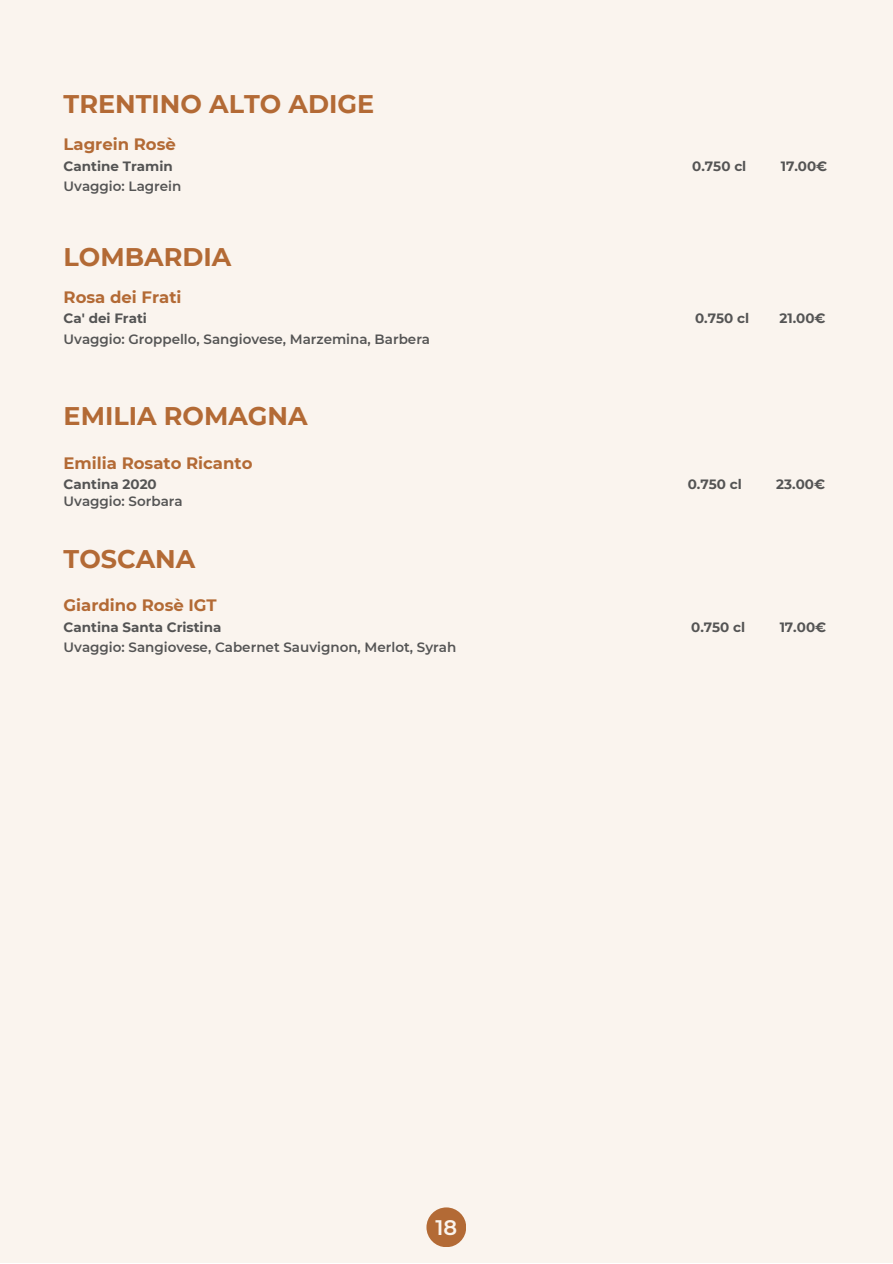
<style>
.page{position:relative;width:893px;height:1264px;background:#fff}
.page>*{position:absolute;margin:0;border:0;box-sizing:border-box;transform-origin:0 0}
.t1{font:700 25.5px "Montserrat";color:#b36a35}
.t2{font:600 21px "Montserrat";color:#faf4ee}
.t3{font:700 16.5px "Montserrat";color:#b36a35}
.t4{font:600 13.5px "Montserrat";color:#545454}
.t5{font:700 13.5px "Montserrat";color:#545454}
.t6{font:600 12px "Montserrat";color:#faf4ee}
</style>
<div class="page">
<div style="left:0;top:0;width:892px;height:1262px;background:#faf4ee"></div>
<div style="left:426px;top:1207px;width:40px;height:40px;background:#b36a35;border-radius:50%"></div>
<h1 class="t1" style="left:64px;top:88px;width:312px">TRENTINO ALTO ADIGE</h1>
<p class="t3" style="left:64px;top:134px;width:114px">Lagrein Rosè</p>
<p class="t5" style="left:64px;top:157px;width:111px">Cantine Tramin</p>
<p class="t5" style="left:692px;top:157px;width:56px">0.750 cl</p>
<p class="t5" style="left:780px;top:157px;width:48px">17.00€</p>
<p class="t4" style="left:64px;top:178px;width:119px">Uvaggio: Lagrein</p>
<h1 class="t1" style="left:64px;top:241px;width:169px">LOMBARDIA</h1>
<p class="t3" style="left:64px;top:287px;width:119px">Rosa dei Frati</p>
<p class="t5" style="left:64px;top:310px;width:85px">Ca' dei Frati</p>
<p class="t5" style="left:695px;top:310px;width:55px">0.750 cl</p>
<p class="t5" style="left:779px;top:310px;width:48px">21.00€</p>
<p class="t4" style="left:64px;top:330px;width:368px">Uvaggio: Groppello, Sangiovese, Marzemina, Barbera</p>
<h1 class="t1" style="left:64px;top:400px;width:245px">EMILIA ROMAGNA</h1>
<p class="t3" style="left:64px;top:452px;width:190px">Emilia Rosato Ricanto</p>
<p class="t5" style="left:64px;top:475px;width:95px">Cantina 2020</p>
<p class="t5" style="left:687px;top:475px;width:56px">0.750 cl</p>
<p class="t5" style="left:776px;top:475px;width:50px">23.00€</p>
<p class="t4" style="left:64px;top:492px;width:121px">Uvaggio: Sorbara</p>
<h1 class="t1" style="left:64px;top:543px;width:133px">TOSCANA</h1>
<p class="t3" style="left:64px;top:595px;width:155px">Giardino Rosè IGT</p>
<p class="t5" style="left:64px;top:618px;width:159px">Cantina Santa Cristina</p>
<p class="t5" style="left:691px;top:618px;width:56px">0.750 cl</p>
<p class="t5" style="left:779px;top:618px;width:48px">17.00€</p>
<p class="t4" style="left:64px;top:638px;width:394px">Uvaggio: Sangiovese, Cabernet Sauvignon, Merlot, Syrah</p>
<p class="t6" style="left:440px;top:1212px;width:6px">1</p>
<h2 class="t2" style="left:435px;top:1214px;width:23px">18</h2>
</div>
